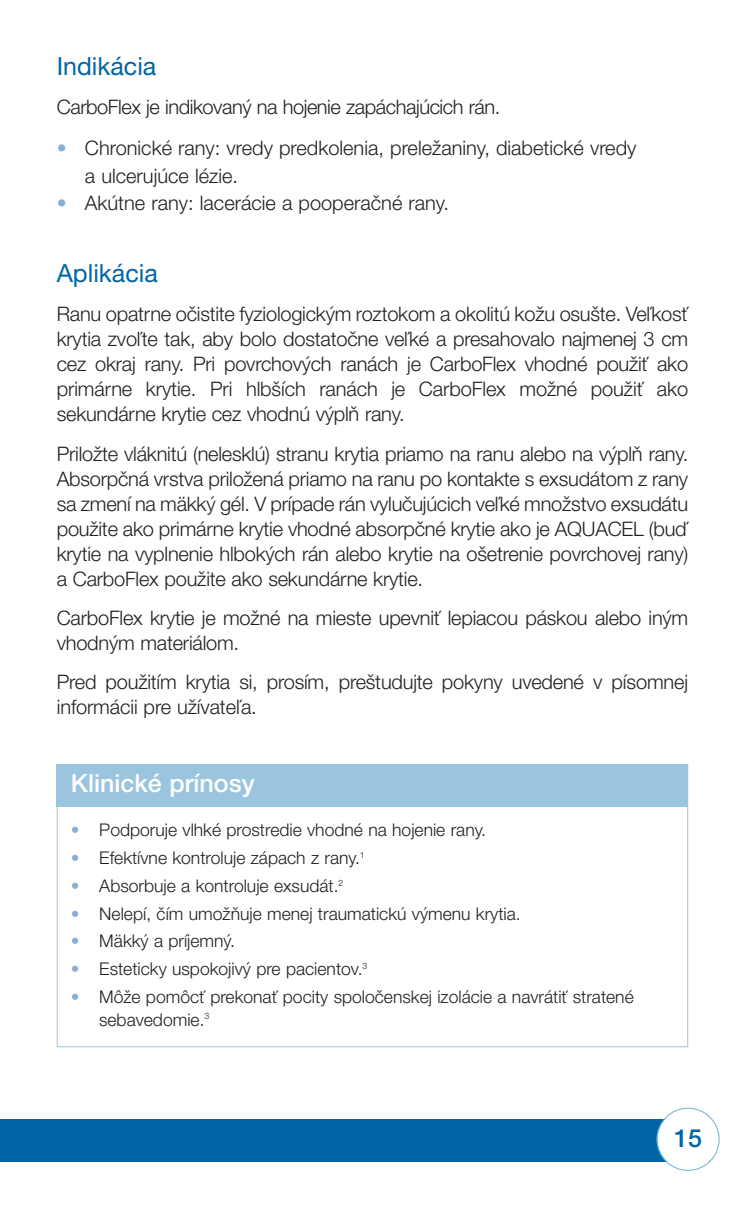
<style>
.page{position:relative;width:745px;height:1205px;background:#fff}
.page>*{position:absolute;margin:0;border:0;box-sizing:border-box;transform-origin:0 0}
.t1{font:25px "Helvetica Neue LT Pro";color:#0065a4}
.t2{font:500 25px "Helvetica Neue LT Pro";color:#fff}
.t3{font:500 25px "Helvetica Neue LT Pro";color:#0065a4}
.t4{font:300 20px/25px "Helvetica Neue LT Pro";letter-spacing:-.01em;color:#231f20}
.t5{font:300 17.5px/22.5px "Helvetica Neue LT Pro";color:#231f20}
.s1{color:#8baed4}
</style>
<div class="page">
<div style="left:57px;top:764px;width:630px;height:42px;background:#9bc4df"></div>
<div style="left:0;top:1119px;width:709px;height:42px;background:#0065a4"></div>
<div style="left:657px;top:1108px;width:61px;height:62px;background:#fff;border-radius:50%"></div>
<div style="left:656px;top:1107px;width:63px;height:64px;border:2px solid #6fb1d4;border-radius:50%"></div>
<p class="t1" style="left:57px;top:57px;width:101px">Indikácia</p>
<p class="t4" style="left:57px;top:96px;width:445px">CarboFlex je indikovaný na hojenie zapáchajúcich rán.</p>
<p class="t4" style="left:85px;top:136px;width:552px;line-height:27.5px;text-indent:-28px"><span class="s1">•</span> Chronické rany: vredy predkolenia, preležaniny, diabetické vredy a ulcerujúce lézie.</p>
<p class="t4" style="left:57px;top:193px;width:393px"><span class="s1">•</span> Akútne rany: lacerácie a pooperačné rany.</p>
<p class="t1" style="left:57px;top:264px;width:102px">Aplikácia</p>
<p class="t4" style="left:57px;top:304px;width:632px;text-align:justify">Ranu opatrne očistite fyziologickým roztokom a okolitú kožu osušte. Veľkosť krytia zvoľte tak, aby bolo dostatočne veľké a presahovalo najmenej 3 cm cez okraj rany. Pri povrchových ranách je CarboFlex vhodné použiť ako primárne krytie. Pri hlbších ranách je CarboFlex možné použiť ako sekundárne krytie cez vhodnú výplň rany.</p>
<p class="t4" style="left:57px;top:443px;width:632px;text-align:justify">Priložte vláknitú (nelesklú) stranu krytia priamo na ranu alebo na výplň rany.<br>Absorpčná vrstva priložená priamo na ranu po kontakte s exsudátom z rany sa zmení na mäkký gél. V prípade rán vylučujúcich veľké množstvo exsudátu použite ako primárne krytie vhodné absorpčné krytie ako je AQUACEL (buď krytie na vyplnenie hlbokých rán alebo krytie na ošetrenie povrchovej rany) a CarboFlex použite ako sekundárne krytie.</p>
<p class="t4" style="left:57px;top:607px;width:632px">CarboFlex krytie je možné na mieste upevniť lepiacou páskou alebo iným vhodným materiálom.</p>
<p class="t4" style="left:57px;top:671px;width:633px">Pred použitím krytia si, prosím, preštudujte pokyny uvedené v písomnej informácii pre užívateľa.</p>
<p class="t2" style="left:71px;top:773px;width:185px">Klinické prínosy</p>
<p class="t5" style="left:71px;top:820px;width:416px"><span class="s1">•</span> Podporuje vlhké prostredie vhodné na hojenie rany.</p>
<p class="t5" style="left:71px;top:848px;width:295px"><span class="s1">•</span> Efektívne kontroluje zápach z rany.<sup>1</sup></p>
<p class="t5" style="left:71px;top:876px;width:274px"><span class="s1">•</span> Absorbuje a kontroluje exsudát.<sup>2</sup></p>
<p class="t5" style="left:71px;top:904px;width:451px"><span class="s1">•</span> Nelepí, čím umožňuje menej traumatickú výmenu krytia.</p>
<p class="t5" style="left:71px;top:931px;width:165px"><span class="s1">•</span> mäkký a príjemný.</p>
<p class="t5" style="left:71px;top:959px;width:298px"><span class="s1">•</span> Esteticky uspokojivý pre pacientov.<sup>3</sup></p>
<p class="t5" style="left:99px;top:987px;width:536px;text-indent:-28px"><span class="s1">•</span> môže pomôcť prekonať pocity spoločenskej izolácie a navrátiť stratené sebavedomie.<sup>3</sup></p>
<p class="t3" style="left:673px;top:1129px;width:29px">15</p>
</div>
